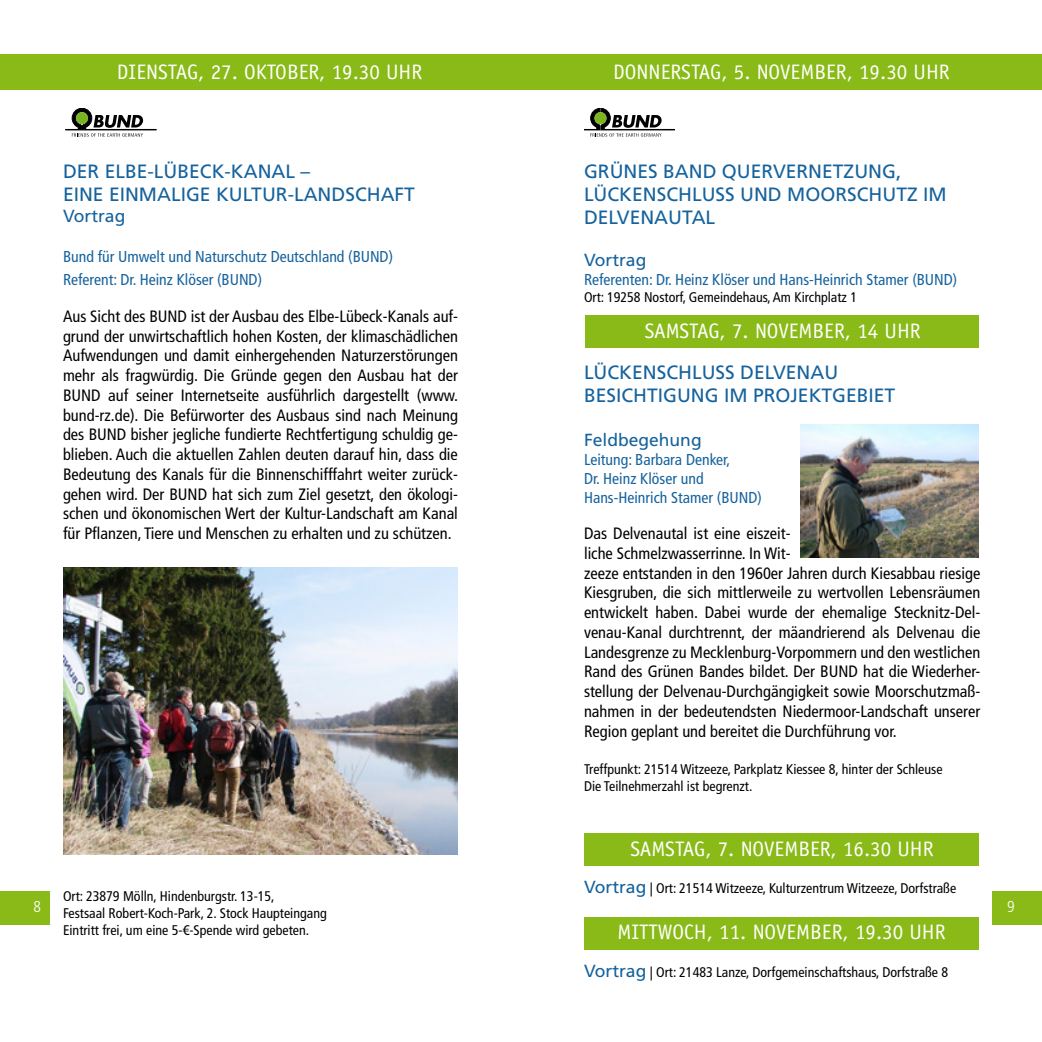
<style>
.page{position:relative;width:1042px;height:1042px;background:#fff}
.page>*{position:absolute;margin:0;border:0;box-sizing:border-box;transform-origin:0 0}
.t1{font:21px "Officina Sans";color:#fff}
.t2{font:19.25px/23.1px "Frutiger LT Std";color:#15629d}
.t3{font:17.5px "Frutiger LT Std";color:#15629d}
.t4{font:condensed 16.45px/19.8px "Frutiger LT Std";color:#000;text-align:justify}
.t5{font:condensed 15.75px/18.9px "Frutiger LT Std";color:#15629d}
.t6{font:300 condensed 15.75px "Frutiger LT Std";color:#fff}
.t7{font:condensed 14px/16.8px "Frutiger LT Std";color:#000}
.s1{font-stretch:normal;font-size:17.5px;color:#15629d}
</style>
<div class="page">
<div style="left:992px;top:890px;width:50px;height:34px;background:#89ba17"></div>
<div style="left:0;top:890px;width:50px;height:34px;background:#89ba17"></div>
<div style="left:521px;top:54px;width:521px;height:36px;background:#89ba17"></div>
<div style="left:0;top:54px;width:521px;height:36px;background:#89ba17"></div>
<svg style="left:66px;top:108px;width:90px;height:29px"></svg>
<img style="left:63px;top:567px;width:395px;height:287px">
<svg style="left:584px;top:108px;width:91px;height:29px"></svg>
<div style="left:584px;top:833px;width:395px;height:32px;background:#89ba17"></div>
<div style="left:584px;top:917px;width:394px;height:33px;background:#89ba17"></div>
<div style="left:585px;top:315px;width:393px;height:33px;background:#89ba17"></div>
<img style="left:800px;top:424px;width:178px;height:134px">
<p class="t1" style="left:117px;top:59px;width:307px">DIENSTAG, 27. OKTOBER, 19.30 UH R</p>
<p class="t2" style="left:63px;top:160px;width:295px">DE R ELBE-LÜBECK-KANAL –<br>EINE EINMALIGE KULTUR-LANDSCH</p>
<p class="t2" style="left:381px;top:183px;width:36px">AFT</p>
<p class="t3" style="left:63px;top:206px;width:64px">VORTRAG</p>
<p class="t5" style="left:63px;top:245px;width:331px;line-height:23.1px">Bund für Umwelt und Naturschutz Deutschland (BUND)<br>Referent: Dr. Heinz Klöser (BUND)</p>
<p class="t4" style="left:63px;top:306px;width:396px">Aus Sicht des BUND ist der Ausbau des Elbe-Lübeck-Kanals auf&shy;grund der unwirtschaftlich hohen Kosten, der klimaschädlichen Aufwendungen und damit einhergehenden Naturzerstörungen mehr als fragwürdig. Die Gründe gegen den Ausbau hat der BUND auf seiner Internetseite ausführlich dargestellt (www. bund-rz.de). Die Befürworter des Ausbaus sind nach Meinung des BUND bisher jegliche fundierte Rechtfertigung schuldig ge&shy;blieben. Auch die aktuellen Zahlen deuten darauf hin, dass die Bedeutung des Kanals für die Binnenschifffahrt weiter zurück&shy;gehen wird. Der BUND hat sich zum Ziel gesetzt, den ökologi&shy;schen und ökonomischen Wert der Kultur-Landschaft am Kanal für Pflanzen, Tiere und Menschen zu erhalten und zu schützen.</p>
<p class="t1" style="left:613px;top:59px;width:338px">DONNERSTAG, 5. NOVEMBER, 19.30 UH R</p>
<p class="t2" style="left:584px;top:160px;width:14px">GRÜN</p>
<p class="t2" style="left:637px;top:160px;width:40px">ES BAND</p>
<p class="t2" style="left:722px;top:160px;width:181px">QUERVERNETZUNG,</p>
<p class="t2" style="left:584px;top:183px;width:85px">LÜCKENSCH</p>
<p class="t2" style="left:692px;top:183px;width:167px">LUSS UND MOORSCH</p>
<p class="t2" style="left:882px;top:183px;width:66px">UTZ IM</p>
<p class="t2" style="left:584px;top:206px;width:133px">DE LVE NAUTAL</p>
<p class="t3" style="left:584px;top:250px;width:64px">VORTRAG</p>
<p class="t5" style="left:584px;top:270px;width:375px">Referenten: Dr. Heinz Klöser und Hans-Heinrich Stamer (BUND)</p>
<p class="t7" style="left:584px;top:289px;width:275px">Ort: 19258 Nostorf, Gemeindehaus, Am Kirchplatz 1</p>
<p class="t1" style="left:645px;top:319px;width:277px">SAMSTAG, 7. NOVEMBER, 14 UH R</p>
<p class="t2" style="left:584px;top:361px;width:85px">LÜCKENSCH</p>
<p class="t2" style="left:584px;top:361px;width:313px;text-indent:108px">LUSS DE LVE NAU<br>BESICHTIGUNG IM PROJEKTGEBIET</p>
<p class="t3" style="left:584px;top:430px;width:119px">FELDBEGEHUNG</p>
<p class="t5" style="left:584px;top:450px;width:179px">Leitung: Barbara Denker,<br>Dr. Heinz Klöser und<br>Hans-Heinrich Stamer (BUND)</p>
<p class="t4" style="left:584px;top:523px;width:398px;text-align:left">Das Delvenautal ist eine eiszeit-<br>liche Schmelzwasserrinne. In Wit-<br>zeeze entstanden in den 1960er Jahren durch Kiesabbau riesige Kiesgruben, die sich mittlerweile zu wertvollen Lebensräumen entwickelt haben. Dabei wurde der ehemalige Stecknitz-Del&shy;venau-Kanal durchtrennt, der mäandrierend als Delvenau die Landesgrenze zu Mecklenburg-Vorpommern und den westlichen Rand des Grünen Bandes bildet. Der BUND hat die Wiederher&shy;stellung der Delvenau-Durchgängigkeit sowie Moorschutzmaß&shy;nahmen in der bedeutendsten Niedermoor-Landschaft unserer Region geplant und bereitet die Durchführung vor.</p>
<p class="t7" style="left:584px;top:761px;width:360px">Treffpunkt: 21514 Witzeeze, Parkplatz Kiessee 8, hinter der Schleuse<br>Die Teilnehmerzahl ist begrenzt.</p>
<p class="t1" style="left:630px;top:836px;width:305px">SAMSTAG, 7. NOVEMBER, 16.30 UH R</p>
<p class="t7" style="left:584px;top:880px;width:374px"><span class="s1">VORTRAG</span> | Ort: 21514 Witzeeze, Kulturzentrum Witzeeze, Dorfstraße</p>
<p class="t1" style="left:617px;top:920px;width:330px">MITTWOCH, 11. NOVEMBER, 19.30 UH R</p>
<p class="t7" style="left:584px;top:964px;width:366px"><span class="s1">VORTRAG</span> | Ort: 21483 Lanze, Dorfgemeinschaftshaus, Dorfstraße 8</p>
<p class="t7" style="left:63px;top:888px;width:265px">Ort: 23879 Mölln, Hindenburgstr. 13-15,<br>Festsaal Robert-Koch-Park, 2. Stock Haupteingang<br>Eintritt frei, um eine 5-€-Spende wird gebeten.</p>
<p class="t6" style="left:33px;top:898px;width:9px">8</p>
<p class="t6" style="left:1007px;top:898px;width:9px">9</p>
</div>
